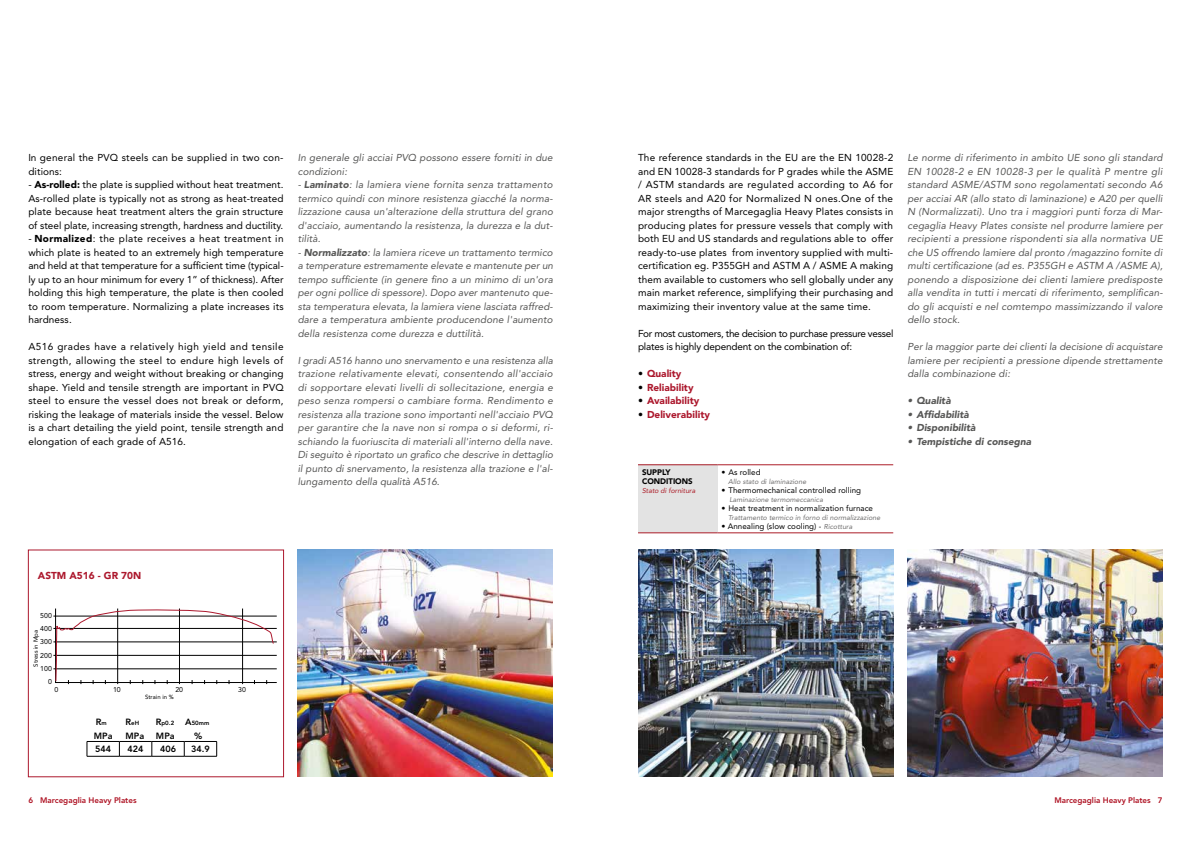
<style>
.page{position:relative;width:1191px;height:842px;background:#fff}
.page>*{position:absolute;margin:0;border:0;box-sizing:border-box;transform-origin:0 0}
.t1{font:italic 10px/13.5px "Avenir LT Std";letter-spacing:.01em;color:#575756;text-align:justify}
.t2{font:10px/13.5px "Avenir LT Std";letter-spacing:.01em;color:#000;text-align:justify}
.t3{font:10px/13.5px "Avenir LT Std";letter-spacing:-.03em;color:#000}
.t4{font:900 10px "Avenir LT Std";color:#ac182d}
.t5{font:italic 900 10px "Avenir LT Std";color:#575756}
.t6{font:800 9px/13.5px "Avenir LT Std";color:#000}
.t7{font:8px "Avenir LT Std";letter-spacing:.005em;color:#000}
.t8{font:800 8px "Avenir LT Std";color:#ae1122}
.t9{font:900 8px/9px "Avenir LT Std";color:#000}
.t10{font:italic 7px "Avenir LT Std";letter-spacing:.005em;color:#706f6f}
.t11{font:7px/13.3px "Avenir LT Std";letter-spacing:.005em;color:#000;text-align:right}
.t12{font:italic 7px "Avenir LT Std";color:#ac1d28}
.t13{font:6px "Avenir LT Std";letter-spacing:.005em;color:#000}
.t14{font:800 6px "Avenir LT Std";letter-spacing:.005em;color:#000}
.s1{font-weight:900}
.s2{font-size:6px}
.s3{font-size:9px}
.s4{font-weight:400;color:#000}
.s5{font-style:italic;font-size:7px;color:#706f6f}
.s6{font-weight:400}
</style>
<div class="page">
<img style="left:638px;top:550px;width:255px;height:227px">
<img style="left:298px;top:550px;width:255px;height:227px">
<img style="left:907px;top:550px;width:255px;height:227px">
<div style="left:638px;top:465px;width:79px;height:68px;background:#e3e3e3"></div>
<hr style="left:638px;top:465px;width:79px;height:1px;background:#ac1d28">
<hr style="left:638px;top:533px;width:79px;height:1px;background:#ac1d28">
<hr style="left:717px;top:465px;width:176px;height:1px;background:#ac1d28">
<hr style="left:717px;top:533px;width:176px;height:1px;background:#ac1d28">
<div style="left:28px;top:550px;width:256px;height:227px;border:1px solid #ac182d"></div>
<hr style="left:53px;top:669px;width:224px;height:1px;background:#000">
<hr style="left:53px;top:655px;width:224px;height:1px;background:#000">
<hr style="left:53px;top:642px;width:224px;height:1px;background:#000">
<hr style="left:53px;top:628px;width:224px;height:1px;background:#000">
<hr style="left:53px;top:616px;width:224px;height:1px;background:#000">
<svg style="left:55px;top:608px;width:222px;height:76px"></svg>
<hr style="left:87px;top:741px;width:32px;height:1px;background:#000">
<svg style="left:87px;top:742px;width:1px;height:14px"></svg>
<hr style="left:119px;top:741px;width:33px;height:1px;background:#000">
<svg style="left:119px;top:742px;width:1px;height:14px"></svg>
<hr style="left:152px;top:741px;width:32px;height:1px;background:#000">
<svg style="left:152px;top:742px;width:1px;height:14px"></svg>
<hr style="left:184px;top:741px;width:33px;height:1px;background:#000">
<svg style="left:184px;top:742px;width:1px;height:14px"></svg>
<svg style="left:216px;top:742px;width:1px;height:14px"></svg>
<hr style="left:87px;top:756px;width:32px;height:1px;background:#000">
<hr style="left:119px;top:756px;width:33px;height:1px;background:#000">
<hr style="left:152px;top:756px;width:32px;height:1px;background:#000">
<hr style="left:184px;top:756px;width:33px;height:1px;background:#000">
<p class="t2" style="left:28px;top:151px;width:257px">In general the PVQ steels can be supplied in two con&shy;ditions:</p>
<p class="t2" style="left:28px;top:178px;width:257px">- <span class="s1">As-rolled:</span> the plate is supplied without heat treatment.<br>As-rolled plate is typically not as strong as heat-treated plate because heat treatment alters the grain structure of steel plate, increasing strength, hardness and ductility.</p>
<p class="t2" style="left:28px;top:232px;width:257px">- <span class="s1">Normalized</span>: the plate receives a heat treatment in which plate is heated to an extremely high temperature and held at that temperature for a sufficient time (typical&shy;ly up to an hour minimum for every 1” of thickness). After holding this high temperature, the plate is then cooled to room temperature. Normalizing a plate increases its hardness.</p>
<p class="t2" style="left:28px;top:340px;width:257px">A516 grades have a relatively high yield and tensile strength, allowing the steel to endure high levels of stress, energy and weight without breaking or changing shape. Yield and tensile strength are important in PVQ steel to ensure the vessel does not break or deform, risking the leakage of materials inside the vessel. Below is a chart detailing the yield point, tensile strength and elongation of each grade of A516.</p>
<p class="t1" style="left:298px;top:151px;width:257px">In generale gli acciai PVQ possono essere forniti in due condizioni:</p>
<p class="t1" style="left:298px;top:178px;width:257px">- <span class="s1">Laminato</span>: la lamiera viene fornita senza trattamento termico quindi con minore resistenza giacché la norma&shy;lizzazione causa un'alterazione della struttura del grano d'acciaio, aumentando la resistenza, la durezza e la dut&shy;tilità.</p>
<p class="t1" style="left:298px;top:246px;width:257px">- <span class="s1">Normalizzato</span>: la lamiera riceve un trattamento termico a temperature estremamente elevate e mantenute per un tempo sufficiente (in genere fino a un minimo di un'ora per ogni pollice di spessore). Dopo aver mantenuto que&shy;sta temperatura elevata, la lamiera viene lasciata raffred&shy;dare a temperatura ambiente producendone l'aumento della resistenza come durezza e duttilità.</p>
<p class="t1" style="left:298px;top:354px;width:257px">I gradi A516 hanno uno snervamento e una resistenza alla trazione relativamente elevati, consentendo all'acciaio di sopportare elevati livelli di sollecitazione, energia e peso senza rompersi o cambiare forma. Rendimento e resistenza alla trazione sono importanti nell'acciaio PVQ per garantire che la nave non si rompa o si deformi, ri&shy;schiando la fuoriuscita di materiali all'interno della nave.<br>Di seguito è riportato un grafico che descrive in dettaglio il punto di snervamento, la resistenza alla trazione e l'al&shy;lungamento della qualità A516.</p>
<p class="t4" style="left:38px;top:570px;width:105px">ASTM A516 - GR 70N</p>
<p class="t11" style="left:40px;top:609px;width:13px">500<br>400<br>300<br>200<br>100<br>0</p>
<p class="t13" style="left:32px;top:667px;width:38px;rotate:-90deg">Stress in Mpa</p>
<p class="t11" style="left:54px;top:683px;width:5px">0</p>
<p class="t11" style="left:113px;top:683px;width:9px">10</p>
<p class="t11" style="left:175px;top:683px;width:9px">20</p>
<p class="t11" style="left:238px;top:683px;width:9px">30</p>
<p class="t13" style="left:145px;top:694px;width:30px">Strain in %</p>
<p class="t6" style="left:94px;top:715px;width:20px">R<span class="s2">m<br></span>MPa</p>
<p class="t14" style="left:126px;top:719px;width:15px"><span class="s3">R</span>eH</p>
<p class="t14" style="left:156px;top:719px;width:55px"><span class="s3">R</span>p0.2 <span class="s3">A</span>50mm</p>
<p class="t6" style="left:125px;top:729px;width:20px">MPa</p>
<p class="t6" style="left:156px;top:729px;width:20px">MPa</p>
<p class="t6" style="left:194px;top:729px;width:10px">%</p>
<p class="t6" style="left:95px;top:742px;width:17px">544</p>
<p class="t6" style="left:128px;top:742px;width:17px">424</p>
<p class="t6" style="left:160px;top:742px;width:17px">406</p>
<p class="t6" style="left:191px;top:742px;width:20px">34.9</p>
<p class="t2" style="left:638px;top:151px;width:257px">The reference standards in the EU are the EN 10028-2 and EN 10028-3 standards for P grades while the ASME / ASTM standards are regulated according to A6 for AR steels and A20 for Normalized N ones.One of the major strengths of Marcegaglia Heavy Plates consists in producing plates for pressure vessels that comply with both EU and US standards and regulations able to offer ready-to-use plates from inventory supplied with multi&shy;certification eg. P355GH and ASTM A / ASME A making them available to customers who sell globally under any main market reference, simplifying their purchasing and maximizing their inventory value at the same time.</p>
<p class="t3" style="left:638px;top:327px;width:257px">For most customers, the decision to purchase pressure vessel plates is highly dependent on the combination of:</p>
<p class="t4" style="left:638px;top:368px;width:45px"><span class="s4">•</span> Quality</p>
<p class="t4" style="left:638px;top:381px;width:57px"><span class="s4">•</span> Reliability</p>
<p class="t4" style="left:638px;top:395px;width:63px"><span class="s4">•</span> Availability</p>
<p class="t4" style="left:638px;top:408px;width:73px"><span class="s4">•</span> Deliverability</p>
<p class="t9" style="left:642px;top:467px;width:52px">SUPPLY<br>CONDITIONS</p>
<p class="t12" style="left:642px;top:486px;width:55px">Stato di fornitura</p>
<p class="t7" style="left:721px;top:467px;width:41px">• As rolled</p>
<p class="t10" style="left:728px;top:477px;width:79px">Allo stato di laminazione</p>
<p class="t7" style="left:721px;top:485px;width:141px">• Thermomechanical controlled rolling</p>
<p class="t10" style="left:729px;top:495px;width:95px">Laminazione termomeccanica</p>
<p class="t7" style="left:721px;top:503px;width:153px">• Heat treatment in normalization furnace</p>
<p class="t10" style="left:728px;top:513px;width:154px">Trattamento termico in forno di normalizzazione</p>
<p class="t7" style="left:721px;top:521px;width:132px">• Annealing (slow cooling) - <span class="s5">Ricottura</span></p>
<p class="t1" style="left:907px;top:151px;width:257px">Le norme di riferimento in ambito UE sono gli standard EN 10028-2 e EN 10028-3 per le qualità P mentre gli standard ASME/ASTM sono regolamentati secondo A6 per acciai AR (allo stato di laminazione) e A20 per quelli N (Normalizzati). Uno tra i maggiori punti forza di Mar&shy;cegaglia Heavy Plates consiste nel produrre lamiere per recipienti a pressione rispondenti sia alla normativa UE che US offrendo lamiere dal pronto /magazzino fornite di multi certificazione (ad es. P355GH e ASTM A /ASME A), ponendo a disposizione dei clienti lamiere predisposte alla vendita in tutti i mercati di riferimento, semplifican&shy;do gli acquisti e nel comtempo massimizzando il valore dello stock.</p>
<p class="t1" style="left:907px;top:340px;width:257px">Per la maggior parte dei clienti la decisione di acquistare lamiere per recipienti a pressione dipende strettamente dalla combinazione di:</p>
<p class="t5" style="left:907px;top:395px;width:45px"><span class="s6">•</span> Qualità</p>
<p class="t5" style="left:907px;top:408px;width:63px"><span class="s6">•</span> Affidabilità</p>
<p class="t5" style="left:907px;top:422px;width:70px"><span class="s6">•</span> Disponibilità</p>
<p class="t5" style="left:907px;top:435px;width:125px"><span class="s6">•</span> Tempistiche di consegna</p>
<p class="t8" style="left:28px;top:795px;width:110px">6 Marcegaglia Heavy Plates</p>
<p class="t8" style="left:1054px;top:795px;width:110px">Marcegaglia Heavy Plates 7</p>
</div>
